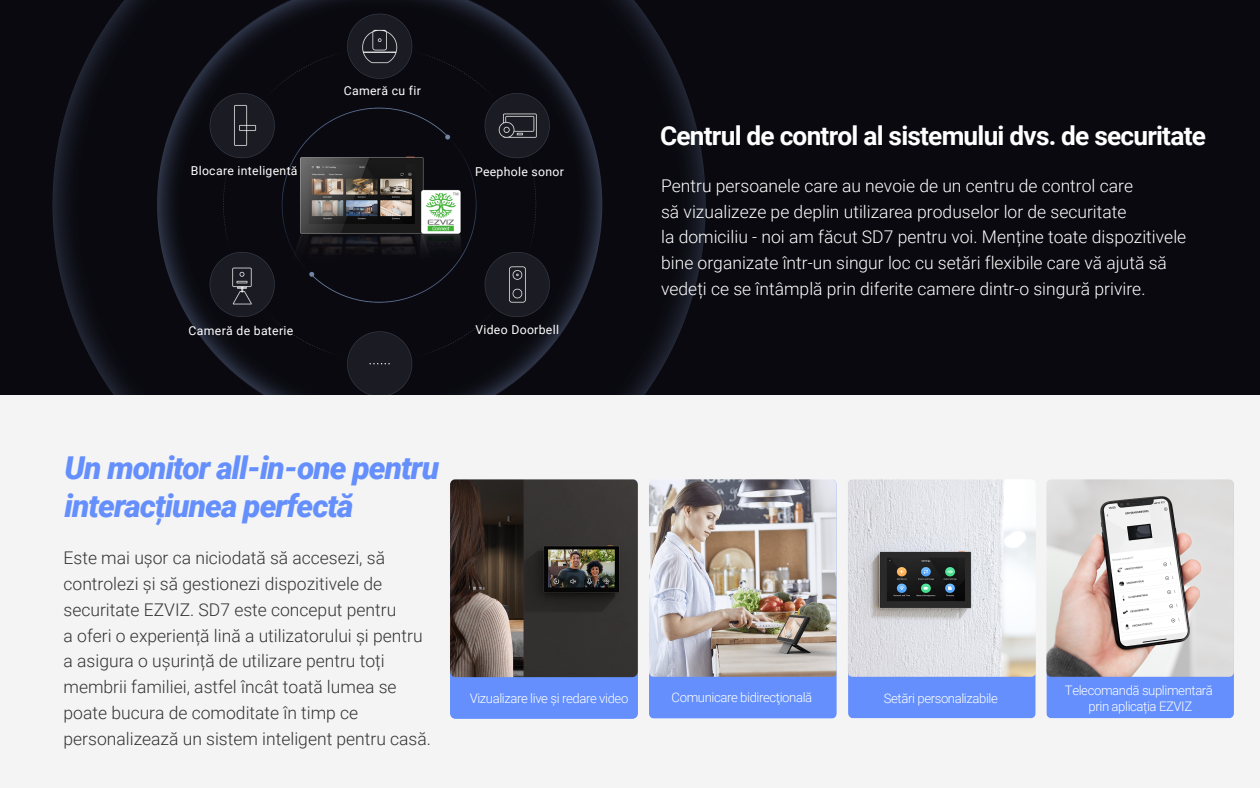
<style>
.page{position:relative;width:1260px;height:788px;background:#fff}
.page>*{position:absolute;margin:0;border:0;box-sizing:border-box;transform-origin:0 0}
.t1{font:italic 900 31.5px/37.8px "Roboto";letter-spacing:-.03em;color:#648ffc}
.t2{font:700 26.25px "Roboto";letter-spacing:-.03em;color:#fff}
.t3{font:300 17.5px/25.7px "Roboto";color:#333}
.t4{font:300 17.5px/25.7px "Roboto";color:#fff}
.t5{font:300 13.12px/15.8px "Roboto";letter-spacing:-.03em;color:#fff;text-align:center}
.t6{font:12.25px "Roboto";letter-spacing:.025em;color:#fff}
</style>
<div class="page">
<div style="left:0;top:394px;width:1260px;height:394px;background:#f4f4f4"></div>
<img style="left:408px;top:394px;width:852px;height:325px">
<img style="left:448px;top:477px;width:192px;height:242px">
<img style="left:0;top:0;width:1260px;height:394px">
<p class="t6" style="left:191px;top:162px;width:108px">Blocare inteligentă</p>
<p class="t6" style="left:344px;top:82px;width:78px">Cameră cu fir</p>
<p class="t6" style="left:475px;top:163px;width:90px">Peephole sonor</p>
<p class="t6" style="left:189px;top:321px;width:106px">Cameră de baterie</p>
<p class="t6" style="left:475px;top:321px;width:85px">Video Doorbell</p>
<h1 class="t1" style="left:65px;top:448px;width:376px">Un monitor all-in-one pentru interacțiunea perfectă</h1>
<h2 class="t2" style="left:660px;top:117px;width:547px">Centrul de control al sistemului dvs. de securitate</h2>
<p class="t4" style="left:661px;top:172px;width:527px">Pentru persoanele care au nevoie de un centru de control care<br>să vizualizeze pe deplin utilizarea produselor lor de securitate<br>la domiciliu - noi am făcut SD7 pentru voi. Menține toate dispozitivele bine organizate într-un singur loc cu setări flexibile care vă ajută să vedeți ce se întâmplă prin diferite camere dintr-o singură privire.</p>
<p class="t3" style="left:64px;top:544px;width:369px">Este mai ușor ca niciodată să accesezi, să controlezi și să gestionezi dispozitivele de securitate EZVIZ. SD7 este conceput pentru<br>a oferi o experiență lină a utilizatorului și pentru a asigura o ușurință de utilizare pentru toți membrii familiei, astfel încât toată lumea se poate bucura de comoditate în timp ce personalizează un sistem inteligent pentru casă.</p>
<p class="t5" style="left:470px;top:689px;width:160px">Vizualizare live și redare video</p>
<p class="t5" style="left:672px;top:688px;width:142px">Comunicare bidirecţională</p>
<p class="t5" style="left:884px;top:689px;width:116px">Setări personalizabile</p>
<p class="t5" style="left:1065px;top:682px;width:150px">Telecomandă suplimentară prin aplicația EZVIZ</p>
</div>
